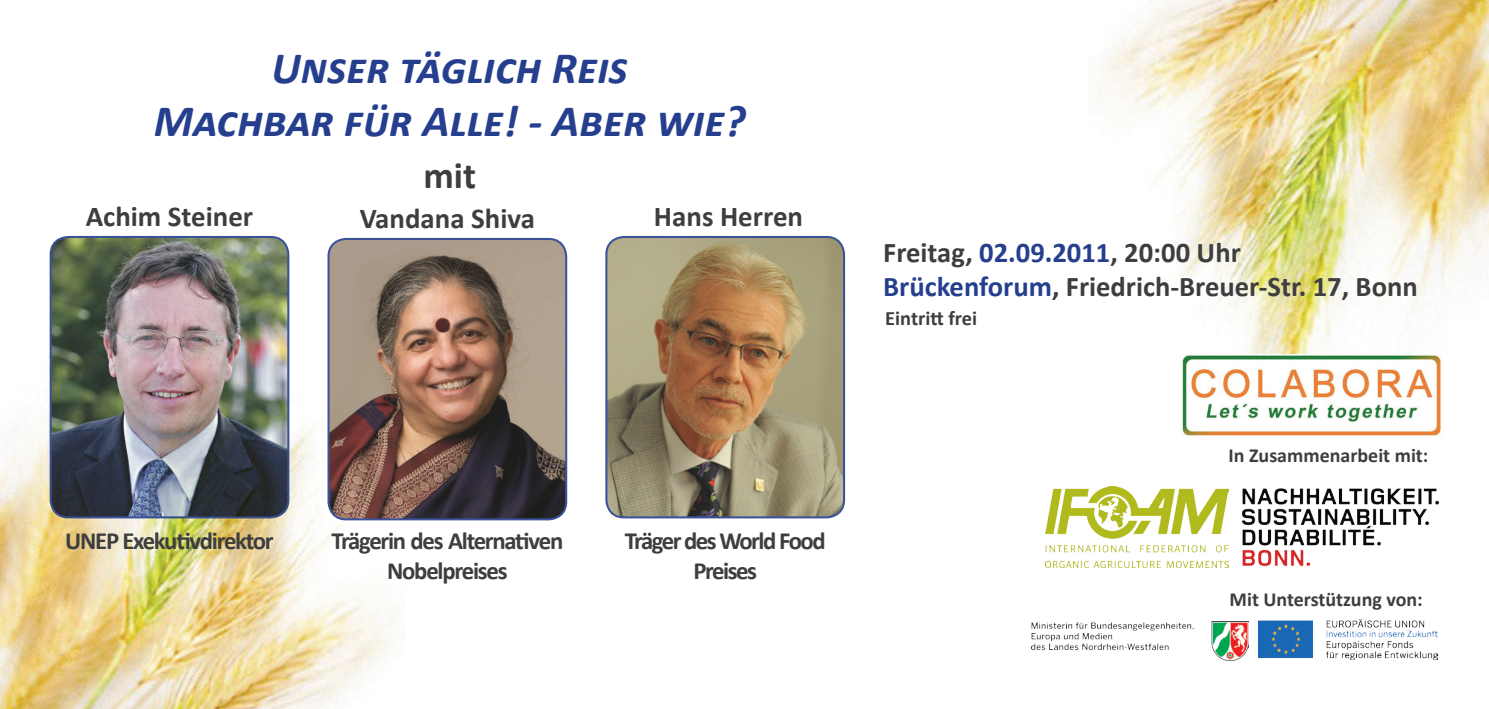
<style>
.page{position:relative;width:1489px;height:709px;background:#fff}
.page>*{position:absolute;margin:0;border:0;box-sizing:border-box;transform-origin:0 0}
.t1{font:italic 700 45px "Calibri";color:#253f8e}
.t2{font:700 37.5px "Calibri";color:#3e3e3f}
.t3{font:700 28.75px "Calibri";color:#3e3e3f}
.t4{font:700 28.5px "Calibri";color:#3e3e3f}
.t5{font:700 24.75px/29.8px "Calibri";letter-spacing:-.055em;color:#3e3e3f;text-align:center}
.t6{font:700 20.5px "Calibri";color:#3e3e3f}
.t7{font:700 20px "Calibri";color:#3e3e3f}
.s1{color:#253f8e}
</style>
<div class="page">
<img style="left:1097px;top:0;width:391px;height:408px">
<img style="left:1045px;top:486px;width:182px;height:81px">
<img style="left:1227px;top:488px;width:212px;height:80px">
<img style="left:1181px;top:354px;width:259px;height:82px">
<img style="left:0;top:300px;width:404px;height:409px">
<img style="left:328px;top:239px;width:238px;height:280px">
<div style="left:327px;top:238px;width:240px;height:282px;border:2px solid #253f8e;border-radius:18px"></div>
<img style="left:607px;top:237px;width:237px;height:280px">
<div style="left:605px;top:236px;width:240px;height:282px;border:2px solid #253f8e;border-radius:18px"></div>
<img style="left:51px;top:237px;width:237px;height:280px">
<div style="left:50px;top:236px;width:239px;height:282px;border:2px solid #253f8e;border-radius:18px"></div>
<img style="left:1258px;top:619px;width:178px;height:40px">
<img style="left:1031px;top:621px;width:217px;height:40px">
<p class="t1" style="left:271px;top:40px;width:358px">Unser täglich Reis</p>
<p class="t1" style="left:154px;top:92px;width:593px">Machbar für Alle! - Aber wie?</p>
<p class="t2" style="left:423px;top:152px;width:54px">mit</p>
<p class="t3" style="left:86px;top:198px;width:169px">Achim Steiner</p>
<p class="t3" style="left:360px;top:200px;width:177px">Vandana Shiva</p>
<p class="t3" style="left:654px;top:198px;width:150px">Hans Herren</p>
<p class="t5" style="left:65px;top:526px;width:210px">UNEP Exekutivdirektor</p>
<p class="t5" style="left:624px;top:526px;width:202px">Träger des World Food</p>
<p class="t5" style="left:693px;top:555px;width:65px">Preises</p>
<p class="t5" style="left:331px;top:526px;width:233px">Trägerin des Alternativen<br>Nobelpreises</p>
<p class="t4" style="left:883px;top:234px;width:359px">Freitag, <span class="s1">02.09.2011</span>, 20:00 Uhr</p>
<p class="t4" style="left:883px;top:268px;width:536px"><span class="s1">Brückenforum</span>, Friedrich-Breuer-Str. 17, Bonn</p>
<p class="t6" style="left:885px;top:305px;width:93px">Eintritt frei</p>
<p class="t7" style="left:1228px;top:442px;width:201px">In Zusammenarbeit mit:</p>
<p class="t7" style="left:1229px;top:587px;width:195px">Mit Unterstützung von:</p>
</div>
